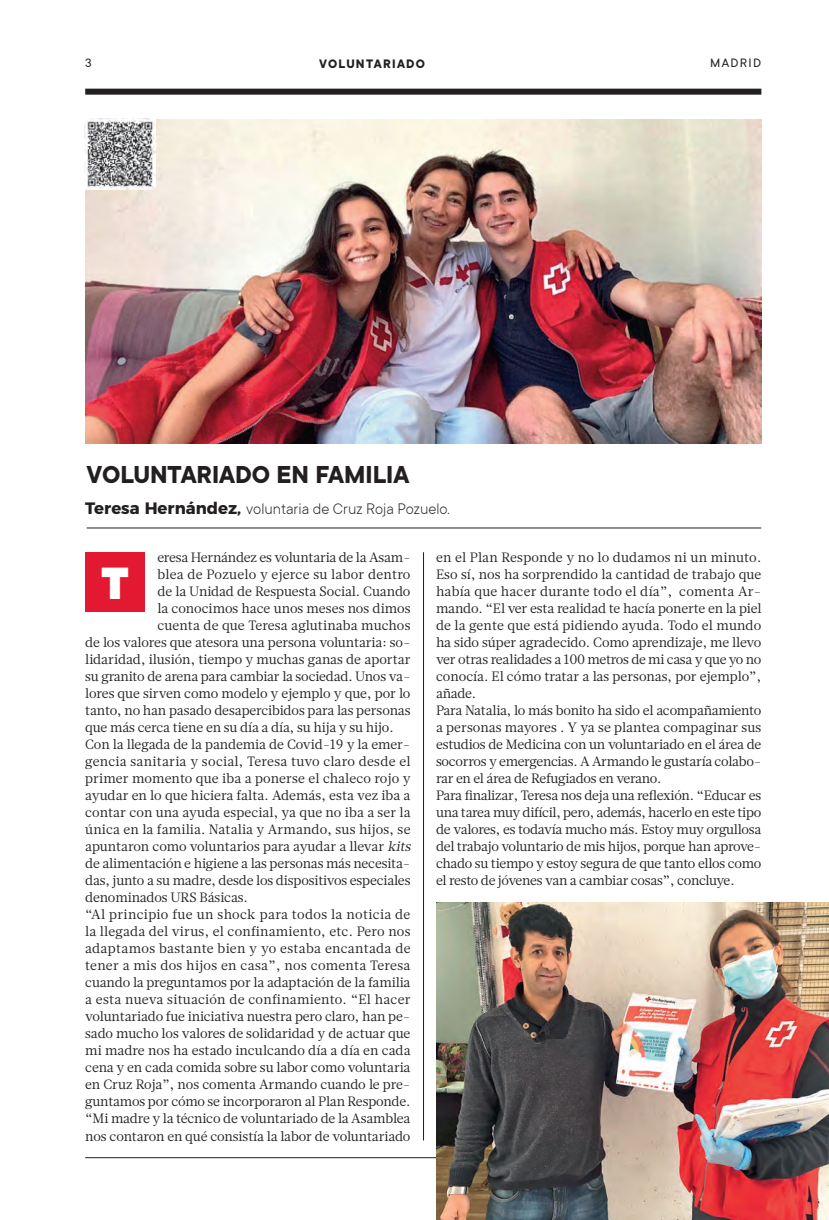
<style>
.page{position:relative;width:829px;height:1220px;background:#fff}
.page>*{position:absolute;margin:0;border:0;box-sizing:border-box;transform-origin:0 0}
.t1{font:900 49.8px "TT Commons";color:#fff}
.t2{font:700 27px "TT Commons";color:#231f20}
.t3{font:300 16.5px "TT Commons";color:#231f20}
.t4{font:13.5px/17px "Glosa Text";letter-spacing:-.01em;color:#231f20}
.t5{font:13.5px "Glosa Text";letter-spacing:.015em;color:#231f20}
.t6{font:13.5px "Glosa Text";letter-spacing:.01em;color:#231f20}
.t7{font:13.5px "Glosa Text";letter-spacing:.025em;color:#231f20}
.t8{font:13.5px "Glosa Text";letter-spacing:.02em;color:#231f20}
.t9{font:700 13.5px "TT Commons";letter-spacing:.095em;color:#231f20}
.t10{font:13.5px "TT Commons";letter-spacing:.095em;color:#231f20}
.s1{font-family:"Montserrat";font-weight:700}
.s2{font-style:italic}
</style>
<div class="page">
<div style="left:85px;top:89px;width:676px;height:6px;background:#231f20"></div>
<hr style="left:85px;top:1157px;width:676px;height:1px;background:#231f20">
<img style="left:85px;top:119px;width:676px;height:324px">
<div style="left:85px;top:552px;width:60px;height:59px;background:#e21931"></div>
<hr style="left:87px;top:527px;width:674px;height:1px;background:#231f20">
<img style="left:84px;top:118px;width:72px;height:72px">
<img style="left:436px;top:902px;width:393px;height:317px">
<hr style="left:423px;top:552px;width:1px;height:588px;background:#231f20">
<p class="t10" style="left:85px;top:57px;width:8px">3</p>
<p class="t9" style="left:319px;top:58px;width:107px">VOLUNTARIADO</p>
<p class="t10" style="left:710px;top:57px;width:52px">MADRID</p>
<h2 class="t2" style="left:87px;top:464px;width:324px">VOLUNTARIADO EN FAMILIA</h2>
<p class="t3" style="left:85px;top:502px;width:366px"><span class="s1">Teresa Hernández,</span> voluntaria de Cruz Roja Pozuelo.</p>
<p class="t4" style="left:436px;top:549px;width:327px">en el Plan Responde y no lo dudamos ni un minuto.<br>Eso sí, nos ha sorprendido la cantidad de trabajo que había que hacer durante todo el día”, comenta Ar&shy;mando. “El ver esta realidad te hacía ponerte en la piel de la gente que está pidiendo ayuda. Todo el mundo ha sido súper agradecido. Como aprendizaje, me llevo ver otras realidades a 100 metros de mi casa y que yo no conocía. El cómo tratar a las personas, por ejemplo”, añade.<br>Para Natalia, lo más bonito ha sido el acompañamiento a personas mayores . Y ya se plantea compaginar sus estudios de Medicina con un voluntariado en el área de socorros y emergencias. A Armando le gustaría colabo&shy;rar en el área de Refugiados en verano.<br>Para finalizar, Teresa nos deja una reflexión. “Educar es una tarea muy difícil, pero, además, hacerlo en este tipo de valores, es todavía mucho más. Estoy muy orgullosa del trabajo voluntario de mis hijos, porque han aprove&shy;chado su tiempo y estoy segura de que tanto ellos como el resto de jóvenes van a cambiar cosas”, concluye.</p>
<p class="t4" style="left:157px;top:549px;width:255px">eresa Hernández es voluntaria de la Asam-</p>
<p class="t5" style="left:157px;top:569px;width:254px">blea de Pozuelo y ejerce su labor dentro</p>
<p class="t4" style="left:157px;top:583px;width:254px">de la Unidad de Respuesta Social. Cuando</p>
<p class="t4" style="left:157px;top:600px;width:254px">la conocimos hace unos meses nos dimos</p>
<p class="t4" style="left:157px;top:617px;width:254px">cuenta de que Teresa aglutinaba muchos</p>
<p class="t4" style="left:85px;top:634px;width:327px">de los valores que atesora una persona voluntaria: so-</p>
<p class="t4" style="left:85px;top:651px;width:327px">lidaridad, ilusión, tiempo y muchas ganas de aportar</p>
<p class="t4" style="left:85px;top:669px;width:327px">su granito de arena para cambiar la sociedad. Unos va-</p>
<p class="t4" style="left:85px;top:686px;width:327px">lores que sirven como modelo y ejemplo y que, por lo</p>
<p class="t4" style="left:85px;top:703px;width:327px">tanto, no han pasado desapercibidos para las personas</p>
<p class="t4" style="left:85px;top:720px;width:310px">que más cerca tiene en su día a día, su hija y su hijo.</p>
<p class="t4" style="left:85px;top:737px;width:327px">Con la llegada de la pandemia de Covid-19 y la emer-</p>
<p class="t5" style="left:85px;top:756px;width:327px">gencia sanitaria y social, Teresa tuvo claro desde el</p>
<p class="t4" style="left:85px;top:771px;width:327px">primer momento que iba a ponerse el chaleco rojo y</p>
<p class="t4" style="left:85px;top:788px;width:327px">ayudar en lo que hiciera falta. Además, esta vez iba a</p>
<p class="t6" style="left:85px;top:807px;width:327px">contar con una ayuda especial, ya que no iba a ser la</p>
<p class="t5" style="left:85px;top:824px;width:327px">única en la familia. Natalia y Armando, sus hijos, se</p>
<p class="t4" style="left:85px;top:839px;width:329px">apuntaron como voluntarios para ayudar a llevar <span class="s2">kits</span></p>
<p class="t4" style="left:85px;top:856px;width:327px">de alimentación e higiene a las personas más necesita-</p>
<p class="t4" style="left:85px;top:873px;width:327px">das, junto a su madre, desde los dispositivos especiales</p>
<p class="t4" style="left:85px;top:890px;width:164px">denominados URS Básicas.</p>
<p class="t8" style="left:85px;top:909px;width:327px">“Al principio fue un shock para todos la noticia de</p>
<p class="t6" style="left:85px;top:926px;width:327px">la llegada del virus, el confinamiento, etc. Pero nos</p>
<p class="t7" style="left:85px;top:943px;width:327px">adaptamos bastante bien y yo estaba encantada de</p>
<p class="t7" style="left:85px;top:960px;width:327px">tener a mis dos hijos en casa”, nos comenta Teresa</p>
<p class="t4" style="left:85px;top:975px;width:327px">cuando la preguntamos por la adaptación de la familia</p>
<p class="t5" style="left:85px;top:994px;width:327px">a esta nueva situación de confinamiento. “El hacer</p>
<p class="t4" style="left:85px;top:1009px;width:327px">voluntariado fue iniciativa nuestra pero claro, han pe-</p>
<p class="t4" style="left:85px;top:1026px;width:327px">sado mucho los valores de solidaridad y de actuar que</p>
<p class="t4" style="left:85px;top:1043px;width:327px">mi madre nos ha estado inculcando día a día en cada</p>
<p class="t4" style="left:85px;top:1060px;width:327px">cena y en cada comida sobre su labor como voluntaria</p>
<p class="t4" style="left:85px;top:1077px;width:327px">en Cruz Roja”, nos comenta Armando cuando le pre-</p>
<p class="t4" style="left:85px;top:1094px;width:327px">guntamos por cómo se incorporaron al Plan Responde.</p>
<p class="t4" style="left:85px;top:1111px;width:327px">“Mi madre y la técnico de voluntariado de la Asamblea</p>
<p class="t4" style="left:85px;top:1128px;width:327px">nos contaron en qué consistía la labor de voluntariado</p>
<h1 class="t1" style="left:101px;top:564px;width:29px">T</h1>
</div>
